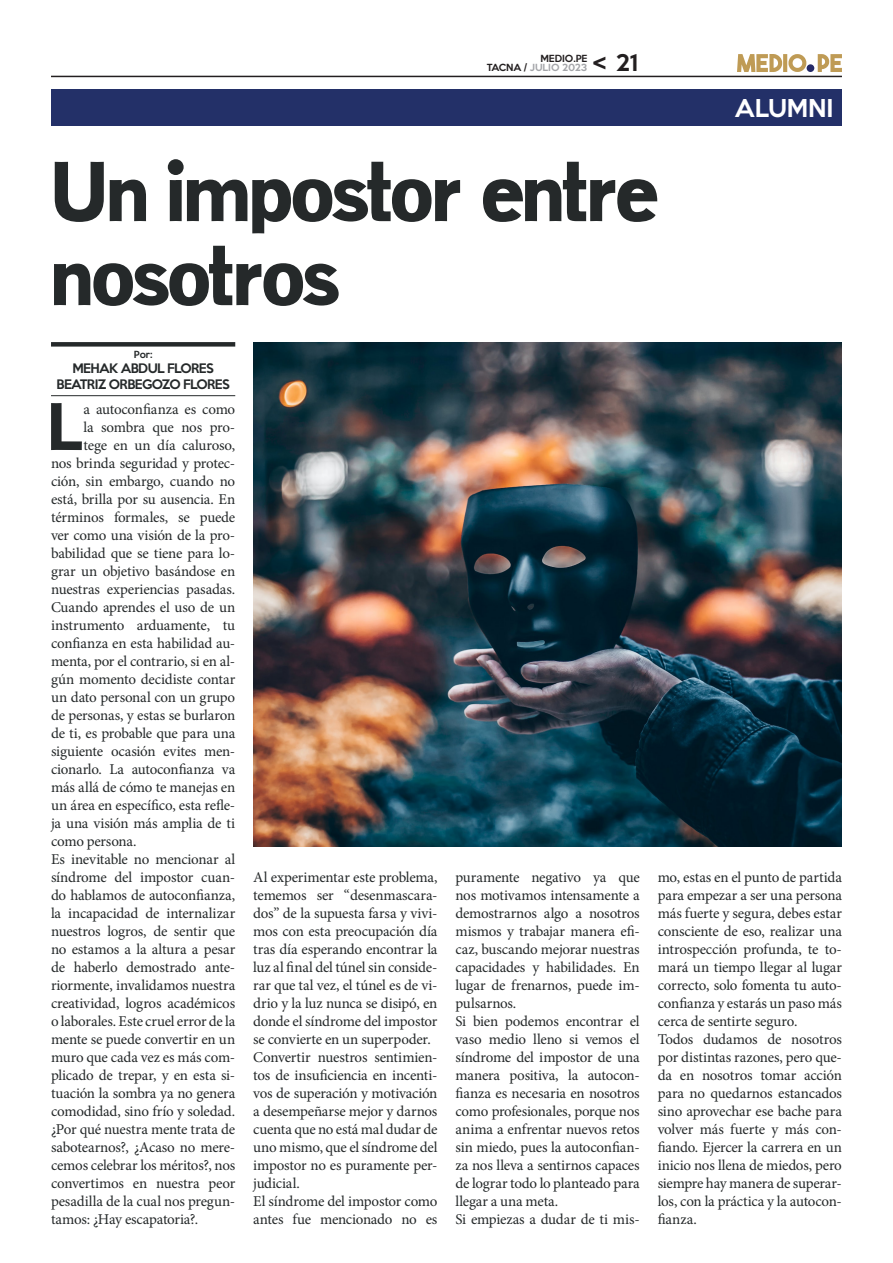
<style>
.page{position:relative;width:893px;height:1263px;background:#fff}
.page>*{position:absolute;margin:0;border:0;box-sizing:border-box;transform-origin:0 0}
.t1{font:81px/84px "Maximum Impact";letter-spacing:-.02em;color:#25292a}
.t2{font:64.2px "Maximum Impact";color:#25292a}
.t3{font:500 22.5px "Keep Calm";color:#fff}
.t4{font:500 21px "Keep Calm";color:#231f20}
.t5{font:15px/18px "Minion Pro";letter-spacing:-.015em;color:#25292a;text-align:justify}
.t6{font:500 12px "Keep Calm";letter-spacing:-.05em;color:#25292a}
.t7{font:500 9px "Keep Calm";color:#a4a5a9}
.t8{font:500 9px "Keep Calm";color:#231f20}
.t9{font:500 9px "Keep Calm";color:#25292a}
.s1{color:#231f20}
</style>
<div class="page">
<svg style="left:737px;top:54px;width:69px;height:18px"></svg>
<svg style="left:818px;top:54px;width:24px;height:18px"></svg>
<div style="left:807px;top:64px;width:7px;height:8px;background:#252a68;border-radius:50%"></div>
<hr style="left:51px;top:76px;width:791px;height:1px;background:#231f20">
<div style="left:51px;top:90px;width:791px;height:36px;background:#233068"></div>
<hr style="left:51px;top:395px;width:184px;height:1px;background:#25292a">
<div style="left:51px;top:342px;width:184px;height:5px;background:#25292a"></div>
<img style="left:253px;top:342px;width:589px;height:504px">
<p class="t7" style="left:487px;top:60px;width:102px"><span class="s1">TACNA /</span> JULIO 2023</p>
<h3 class="t4" style="left:593px;top:45px;width:48px">&lt; 21</h3>
<p class="t8" style="left:540px;top:51px;width:49px">MEDIO.PE</p>
<p class="t1" style="left:51px;top:152px;width:608px">Un impostor entre nosotros</p>
<p class="t9" style="left:134px;top:347px;width:20px">Por:</p>
<p class="t6" style="left:72px;top:358px;width:143px">MEHAK ABDUL FLORES</p>
<p class="t6" style="left:56px;top:374px;width:175px">BEATRIZ ORBEGOZO FLORES</p>
<p class="t3" style="left:735px;top:89px;width:100px">ALUMNI</p>
<p class="t2" style="left:47px;top:387px;width:37px">L</p>
<p class="t5" style="left:84px;top:400px;width:153px">a autoconfianza es como</p>
<p class="t5" style="left:84px;top:418px;width:153px">la sombra que nos pro-</p>
<p class="t5" style="left:84px;top:436px;width:153px">tege en un día caluroso,</p>
<p class="t5" style="left:51px;top:454px;width:186px">nos brinda seguridad y protec-</p>
<p class="t5" style="left:51px;top:472px;width:186px">ción, sin embargo, cuando no</p>
<p class="t5" style="left:51px;top:490px;width:186px">está, brilla por su ausencia. En</p>
<p class="t5" style="left:51px;top:508px;width:186px">términos formales, se puede</p>
<p class="t5" style="left:51px;top:526px;width:186px">ver como una visión de la pro-</p>
<p class="t5" style="left:51px;top:544px;width:186px">babilidad que se tiene para lo-</p>
<p class="t5" style="left:51px;top:562px;width:186px">grar un objetivo basándose en</p>
<p class="t5" style="left:51px;top:580px;width:186px">nuestras experiencias pasadas.</p>
<p class="t5" style="left:51px;top:598px;width:186px">Cuando aprendes el uso de un</p>
<p class="t5" style="left:51px;top:616px;width:186px">instrumento arduamente, tu</p>
<p class="t5" style="left:51px;top:634px;width:186px">confianza en esta habilidad au-</p>
<p class="t5" style="left:51px;top:652px;width:186px">menta, por el contrario, si en al-</p>
<p class="t5" style="left:51px;top:670px;width:186px">gún momento decidiste contar</p>
<p class="t5" style="left:51px;top:688px;width:186px">un dato personal con un grupo</p>
<p class="t5" style="left:51px;top:706px;width:186px">de personas, y estas se burlaron</p>
<p class="t5" style="left:51px;top:724px;width:186px">de ti, es probable que para una</p>
<p class="t5" style="left:51px;top:742px;width:186px">siguiente ocasión evites men-</p>
<p class="t5" style="left:51px;top:760px;width:186px">cionarlo. La autoconfianza va</p>
<p class="t5" style="left:51px;top:778px;width:186px">más allá de cómo te manejas en</p>
<p class="t5" style="left:51px;top:796px;width:186px">un área en específico, esta refle-</p>
<p class="t5" style="left:51px;top:814px;width:186px">ja una visión más amplia de ti</p>
<p class="t5" style="left:51px;top:832px;width:87px">como persona.</p>
<p class="t5" style="left:51px;top:850px;width:186px">Es inevitable no mencionar al síndrome del impostor cuan&shy;do hablamos de autoconfianza, la incapacidad de internalizar nuestros logros, de sentir que no estamos a la altura a pesar de haberlo demostrado ante&shy;riormente, invalidamos nuestra creatividad, logros académicos o laborales. Este cruel error de la mente se puede convertir en un muro que cada vez es más com&shy;plicado de trepar, y en esta si&shy;tuación la sombra ya no genera comodidad, sino frío y soledad. ¿Por qué nuestra mente trata de sabotearnos?, ¿Acaso no mere&shy;cemos celebrar los méritos?, nos convertimos en nuestra peor pesadilla de la cual nos pregun&shy;tamos: ¿Hay escapatoria?.</p>
<p class="t5" style="left:253px;top:868px;width:186px">Al experimentar este problema, tememos ser “desenmascara&shy;dos” de la supuesta farsa y vivi&shy;mos con esta preocupación día tras día esperando encontrar la luz al final del túnel sin conside&shy;rar que tal vez, el túnel es de vi&shy;drio y la luz nunca se disipó, en donde el síndrome del impostor se convierte en un superpoder.</p>
<p class="t5" style="left:253px;top:1048px;width:186px">Convertir nuestros sentimien&shy;tos de insuficiencia en incenti&shy;vos de superación y motivación a desempeñarse mejor y darnos cuenta que no está mal dudar de uno mismo, que el síndrome del impostor no es puramente per&shy;judicial.</p>
<p class="t5" style="left:253px;top:1192px;width:186px">El síndrome del impostor como antes fue mencionado no es</p>
<p class="t5" style="left:455px;top:868px;width:186px">puramente negativo ya que nos motivamos intensamente a demostrarnos algo a nosotros mismos y trabajar manera efi&shy;caz, buscando mejorar nuestras capacidades y habilidades. En lugar de frenarnos, puede im&shy;pulsarnos.</p>
<p class="t5" style="left:455px;top:1012px;width:186px">Si bien podemos encontrar el vaso medio lleno si vemos el síndrome del impostor de una manera positiva, la autocon&shy;fianza es necesaria en nosotros como profesionales, porque nos anima a enfrentar nuevos retos sin miedo, pues la autoconfian&shy;za nos lleva a sentirnos capaces de lograr todo lo planteado para llegar a una meta.</p>
<p class="t5" style="left:455px;top:1210px;width:186px">Si empiezas a dudar de ti mis-</p>
<p class="t5" style="left:658px;top:868px;width:186px">mo, estas en el punto de partida para empezar a ser una persona más fuerte y segura, debes estar consciente de eso, realizar una introspección profunda, te to&shy;mará un tiempo llegar al lugar correcto, solo fomenta tu auto&shy;confianza y estarás un paso más cerca de sentirte seguro.</p>
<p class="t5" style="left:658px;top:1030px;width:186px">Todos dudamos de nosotros por distintas razones, pero que&shy;da en nosotros tomar acción para no quedarnos estancados sino aprovechar ese bache para volver más fuerte y más con&shy;fiando. Ejercer la carrera en un inicio nos llena de miedos, pero siempre hay manera de superar&shy;los, con la práctica y la autocon&shy;fianza.</p>
</div>
